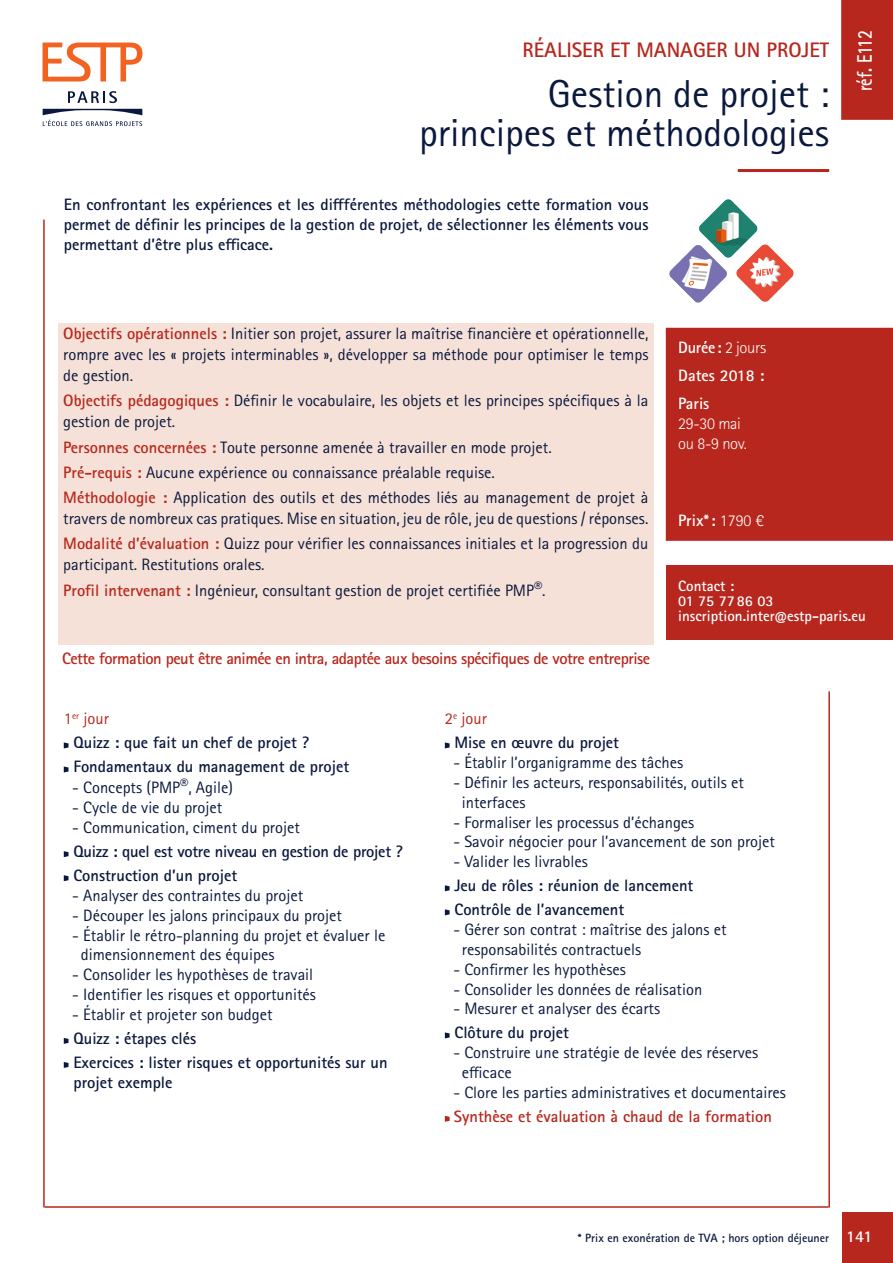
<style>
.page{position:relative;width:893px;height:1263px;background:#fff}
.page>*{position:absolute;margin:0;border:0;box-sizing:border-box;transform-origin:0 0}
.t1{font:39px/39px "Rotis Sans Serif Pro";color:#0b183d;text-align:right}
.t2{font:700 21px "Rotis Sans Serif Pro";color:#b7271d}
.t3{font:700 21px "Rotis Sans Serif Pro";color:#fff;scale:.8 1}
.t4{font:16.5px/19.8px "Rotis Sans Serif Pro";color:#0b183d}
.t5{font:700 16.5px/24px "Rotis Sans Serif Pro";color:#0b183d}
.t6{font:700 16.5px "Rotis Sans Serif Pro";letter-spacing:-.03em;color:#b7271d}
.t7{font:700 16.5px/28.3px "Rotis Sans Serif Pro";color:#fff;text-align:justify}
.t8{font:700 16.5px "Rotis Sans Serif Pro";color:#b7271d}
.t9{font:300 16.5px/19.8px "Rotis Sans Serif Pro";letter-spacing:-.02em;color:#fff}
.t10{font:700 15px/15px "Rotis Sans Serif Pro";color:#fff}
.t11{font:700 12px "Rotis Sans Serif Pro";color:#0b183d}
.s1{font-weight:700;color:#b7271d}
.s2{font-weight:300}
.s3{font-weight:400;color:#b7271d}
</style>
<div class="page">
<div style="left:58px;top:324px;width:596px;height:321px;background:#f5e1d7"></div>
<div style="left:841px;top:0;width:52px;height:120px;background:#b7271d"></div>
<div style="left:842px;top:1212px;width:51px;height:51px;background:#b7271d"></div>
<hr style="left:45px;top:1206px;width:783px;height:2px;background:#b7271d">
<hr style="left:828px;top:691px;width:2px;height:516px;background:#b7271d">
<div style="left:666px;top:328px;width:227px;height:213px;background:#b7271d"></div>
<div style="left:666px;top:566px;width:227px;height:74px;background:#b7271d"></div>
<hr style="left:43px;top:220px;width:2px;height:987px;background:#b7271d">
<hr style="left:738px;top:169px;width:91px;height:3px;background:#b7271d">
<svg style="left:68px;top:91px;width:49px;height:12px"></svg>
<svg style="left:43px;top:43px;width:99px;height:38px"></svg>
<svg style="left:43px;top:109px;width:99px;height:17px"></svg>
<svg style="left:64px;top:742px;width:5px;height:6px"></svg>
<svg style="left:64px;top:766px;width:5px;height:6px"></svg>
<svg style="left:64px;top:851px;width:5px;height:6px"></svg>
<svg style="left:64px;top:875px;width:5px;height:6px"></svg>
<svg style="left:64px;top:1038px;width:5px;height:6px"></svg>
<svg style="left:64px;top:1062px;width:5px;height:6px"></svg>
<svg style="left:445px;top:742px;width:5px;height:6px"></svg>
<svg style="left:445px;top:885px;width:5px;height:6px"></svg>
<svg style="left:445px;top:909px;width:5px;height:6px"></svg>
<svg style="left:445px;top:1032px;width:5px;height:6px"></svg>
<svg style="left:445px;top:1116px;width:5px;height:6px"></svg>
<img style="left:669px;top:246px;width:58px;height:57px">
<img style="left:698px;top:199px;width:60px;height:62px">
<img style="left:734px;top:244px;width:60px;height:58px">
<p class="t2" style="left:522px;top:37px;width:308px">RÉALISER ET MANAGER UN PROJET</p>
<h1 class="t1" style="left:419px;top:74px;width:412px">Gestion de projet : principes et méthodologies</h1>
<p class="t5" style="left:64px;top:195px;width:586px;line-height:19.8px;text-align:justify">En confrontant les expériences et les diffférentes méthodologies cette formation vous permet de définir les principes de la gestion de projet, de sélectionner les éléments vous permettant d’être plus efficace.</p>
<p class="t3" style="left:851px;top:91px;width:78px;rotate:-90deg">réf. E112</p>
<p class="t4" style="left:63px;top:323px;width:587px;line-height:21px;text-align:justify"><span class="s1">Objectifs opérationnels :</span> Initier son projet, assurer la maîtrise financière et opérationnelle, rompre avec les « projets interminables », développer sa méthode pour optimiser le temps de gestion.</p>
<p class="t4" style="left:63px;top:390px;width:587px;line-height:21px"><span class="s1">Objectifs pédagogiques :</span> Définir le vocabulaire, les objets et les principes spécifiques à la gestion de projet.</p>
<p class="t4" style="left:63px;top:434px;width:587px;line-height:25.2px"><span class="s1">Personnes concernées :</span> Toute personne amenée à travailler en mode projet.<br><span class="s1">Pré-requis :</span> Aucune expérience ou connaissance préalable requise.<br><span class="s1">Méthodologie :</span> Application des outils et des méthodes liés au management de projet à</p>
<p class="t4" style="left:63px;top:506px;width:587px;line-height:25.2px">travers de nombreux cas pratiques. Mise en situation, jeu de rôle, jeu de questions / réponses.<br><span class="s1">Modalité d’évaluation :</span> Quizz pour vérifier les connaissances initiales et la progression du</p>
<p class="t4" style="left:63px;top:552px;width:484px;line-height:25.2px">participant. Restitutions orales.<br><span class="s1">Profil intervenant :</span> Ingénieur, consultant gestion de projet certifiée PMP®.</p>
<p class="t6" style="left:62px;top:648px;width:589px">Cette formation peut être animée en intra, adaptée aux besoins spécifiques de votre entreprise</p>
<p class="t7" style="left:678px;top:333px;width:89px">Durée: <span class="s2">2 jours </span>Dates 2018 :<br>Paris</p>
<p class="t9" style="left:678px;top:414px;width:70px">29-30 mai ou 8-9 nov.</p>
<p class="t7" style="left:678px;top:506px;width:88px">Prix*: <span class="s2">1790 €</span></p>
<p class="t10" style="left:678px;top:578px;width:189px">Contact :<br>01 75 7786 03 inscription.inter@estp-paris.eu</p>
<p class="t5" style="left:73px;top:707px;width:277px;text-indent:-10px"><span class="s3">1</span><sup>er</sup> <span class="s3">jour<br></span>Quizz : que fait un chef de projet ?<br>Fondamentaux du management de projet</p>
<p class="t4" style="left:72px;top:778px;width:162px">- Concepts (PMP®, Agile)</p>
<p class="t4" style="left:72px;top:798px;width:151px">- Cycle de vie du projet</p>
<p class="t4" style="left:72px;top:818px;width:229px">- Communication, ciment du projet</p>
<p class="t5" style="left:73px;top:839px;width:331px">Quizz : quel est votre niveau en gestion de projet ?<br>Construction d’un projet</p>
<p class="t4" style="left:72px;top:886px;width:232px">- Analyser des contraintes du projet</p>
<p class="t4" style="left:72px;top:905px;width:271px">- Découper les jalons principaux du projet</p>
<p class="t4" style="left:81px;top:925px;width:306px;text-indent:-9px">- Établir le rétro-planning du projet et évaluer le dimensionnement des équipes</p>
<p class="t4" style="left:72px;top:965px;width:242px">- Consolider les hypothèses de travail</p>
<p class="t4" style="left:72px;top:985px;width:245px">- Identifier les risques et opportunités</p>
<p class="t4" style="left:72px;top:1004px;width:202px">- Établir et projeter son budget</p>
<p class="t5" style="left:73px;top:1026px;width:316px">Quizz : étapes clés<br>Exercices : lister risques et opportunités sur un</p>
<p class="t5" style="left:74px;top:1070px;width:100px">projet exemple</p>
<p class="t5" style="left:454px;top:707px;width:166px;text-indent:-10px"><span class="s3">2</span><sup>e</sup> <span class="s3">jour<br></span>Mise en œuvre du projet</p>
<p class="t4" style="left:453px;top:753px;width:231px">- Établir l’organigramme des tâches</p>
<p class="t4" style="left:462px;top:773px;width:283px;text-indent:-9px">- Définir les acteurs, responsabilités, outils et interfaces</p>
<p class="t4" style="left:453px;top:812px;width:242px">- Formaliser les processus d’échanges</p>
<p class="t4" style="left:453px;top:832px;width:323px">- Savoir négocier pour l’avancement de son projet</p>
<p class="t4" style="left:453px;top:852px;width:136px">- Valider les livrables</p>
<p class="t5" style="left:454px;top:873px;width:240px">Jeu de rôles : réunion de lancement<br>Contrôle de l’avancement</p>
<p class="t4" style="left:462px;top:920px;width:266px;text-indent:-9px">- Gérer son contrat : maîtrise des jalons et responsabilités contractuels</p>
<p class="t4" style="left:453px;top:959px;width:174px">- Confirmer les hypothèses</p>
<p class="t4" style="left:453px;top:979px;width:250px">- Consolider les données de réalisation</p>
<p class="t4" style="left:453px;top:999px;width:208px">- Mesurer et analyser des écarts</p>
<p class="t5" style="left:454px;top:1021px;width:116px">Clôture du projet</p>
<p class="t4" style="left:462px;top:1043px;width:298px;text-indent:-9px">- Construire une stratégie de levée des réserves efficace</p>
<p class="t4" style="left:453px;top:1082px;width:334px">- Clore les parties administratives et documentaires</p>
<p class="t8" style="left:454px;top:1106px;width:320px">Synthèse et évaluation à chaud de la formation</p>
<p class="t11" style="left:578px;top:1230px;width:253px">* Prix en exonération de TVA ; hors option déjeuner</p>
<p class="t7" style="left:846px;top:1222px;width:27px">141</p>
</div>
